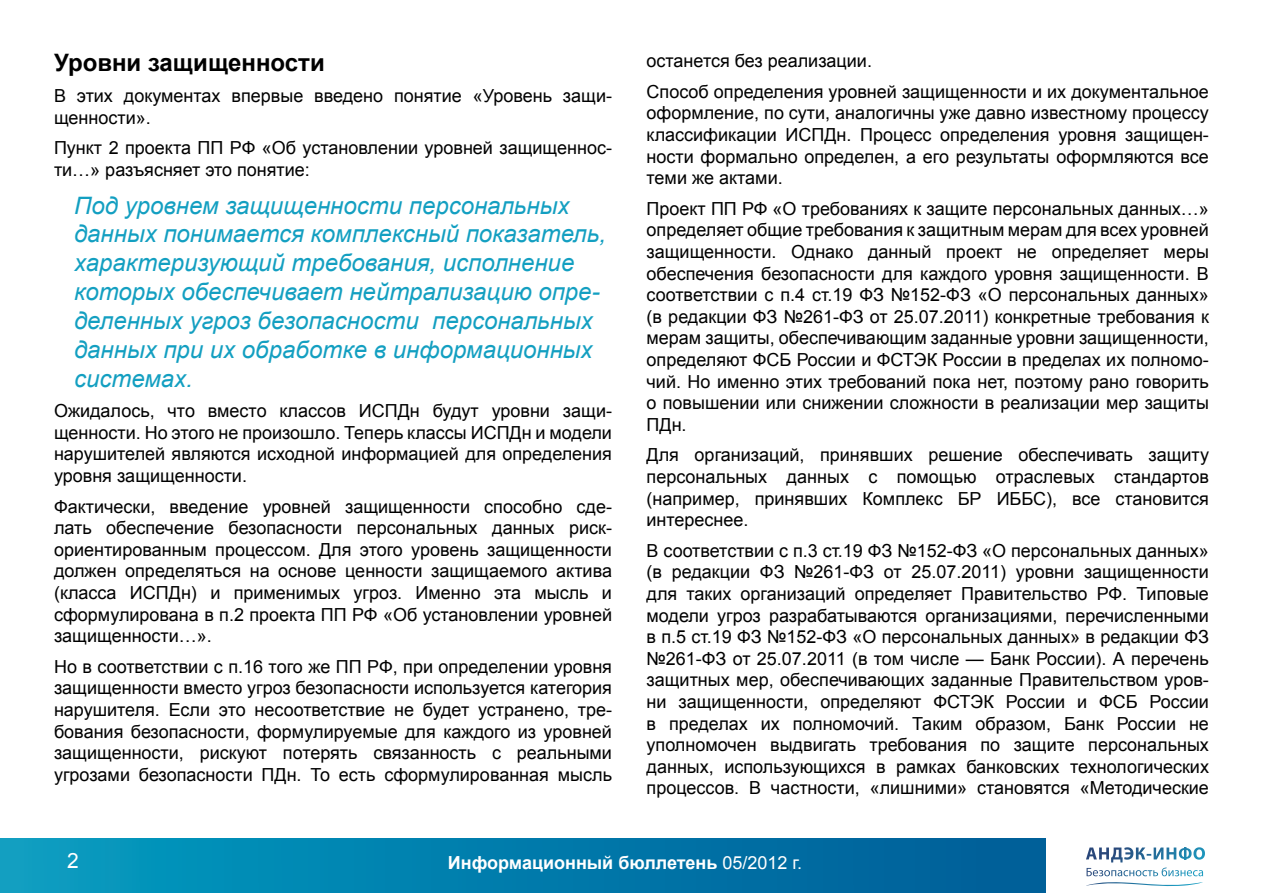
<style>
.page{position:relative;width:1263px;height:893px;background:#fff}
.page>*{position:absolute;margin:0;border:0;box-sizing:border-box;transform-origin:0 0}
.t1{font:italic 24px/28.8px "Arial";color:#139fc1}
.t2{font:700 24px "Arial";color:#000}
.t3{font:21px "Arial";color:#fff}
.t4{font:18px/21.6px "Arial";color:#000;text-align:justify}
.t5{font:700 18px "Arial";color:#fff}
.s1{font-weight:400}
</style>
<div class="page">
<div style="left:0;top:839px;width:1045px;height:54px;background:linear-gradient(to right,#069dc0,#005c97)"></div>
<svg style="left:1124px;top:847px;width:81px;height:13px"></svg>
<h1 class="t2" style="left:54px;top:47px;width:272px">Уровни защищенности</h1>
<p class="t4" style="left:54px;top:85px;width:559px">В этих документах впервые введено понятие «Уровень защи&shy;щенности».</p>
<p class="t4" style="left:54px;top:137px;width:560px">Пункт 2 проекта ПП РФ «Об установлении уровней защищеннос&shy;ти…» разъясняет это понятие:</p>
<p class="t1" style="left:74px;top:191px;width:534px">Под уровнем защищенности персональных данных понимается комплексный показатель, характеризующий требования, исполнение которых обеспечивает нейтрализацию опре&shy;деленных угроз безопасности персональных данных при их обработке в информационных системах.</p>
<p class="t4" style="left:54px;top:400px;width:559px">Ожидалось, что вместо классов ИСПДн будут уровни защи&shy;щенности. Но этого не произошло. Теперь классы ИСПДн и модели нарушителей являются исходной информацией для определения уровня защищенности.</p>
<p class="t4" style="left:54px;top:496px;width:560px">Фактически, введение уровней защищенности способно сде&shy;лать обеспечение безопасности персональных данных риск&shy;ориентированным процессом. Для этого уровень защищенности должен определяться на основе ценности защищаемого актива (класса ИСПДн) и применимых угроз. Именно эта мысль и сформулирована в п.2 проекта ПП РФ «Об установлении уровней защищенности…».</p>
<p class="t4" style="left:54px;top:656px;width:560px">Но в соответствии с п.16 того же ПП РФ, при определении уровня защищенности вместо угроз безопасности используется категория нарушителя. Если это несоответствие не будет устранено, тре&shy;бования безопасности, формулируемые для каждого из уровней защищенности, рискуют потерять связанность с реальными угрозами безопасности ПДн. То есть сформулированная мысль</p>
<p class="t4" style="left:646px;top:46px;width:564px;line-height:30.6px">останется без реализации.<br>Способ определения уровней защищенности и их документальное</p>
<p class="t4" style="left:646px;top:102px;width:564px">оформление, по сути, аналогичны уже давно известному процессу классификации ИСПДн. Процесс определения уровня защищен&shy;ности формально определен, а его результаты оформляются все теми же актами.</p>
<p class="t4" style="left:646px;top:198px;width:564px">Проект ПП РФ «О требованиях к защите персональных данных…» определяет общие требования к защитным мерам для всех уровней защищенности. Однако данный проект не определяет меры обеспечения безопасности для каждого уровня защищенности. В соответствии с п.4 ст.19 ФЗ №152-ФЗ «О персональных данных» (в редакции ФЗ №261-ФЗ от 25.07.2011) конкретные требования к мерам защиты, обеспечивающим заданные уровни защищенности, определяют ФСБ России и ФСТЭК России в пределах их полномо&shy;чий. Но именно этих требований пока нет, поэтому рано говорить о повышении или снижении сложности в реализации мер защиты ПДн.</p>
<p class="t4" style="left:646px;top:444px;width:564px">Для организаций, принявших решение обеспечивать защиту персональных данных с помощью отраслевых стандартов (например, принявших Комплекс БР ИББС), все становится интереснее.</p>
<p class="t4" style="left:646px;top:540px;width:564px">В соответствии с п.3 ст.19 ФЗ №152-ФЗ «О персональных данных» (в редакции ФЗ №261-ФЗ от 25.07.2011) уровни защищенности для таких организаций определяет Правительство РФ. Типовые модели угроз разрабатываются организациями, перечисленными в п.5 ст.19 ФЗ №152-ФЗ «О персональных данных» в редакции ФЗ №261-ФЗ от 25.07.2011 (в том числе — Банк России). А перечень защитных мер, обеспечивающих заданные Правительством уров&shy;ни защищенности, определяют ФСТЭК России и ФСБ России в пределах их полномочий. Таким образом, Банк России не уполномочен выдвигать требования по защите персональных данных, использующихся в рамках банковских технологических процессов. В частности, «лишними» становятся «Методические</p>
<p class="t3" style="left:67px;top:847px;width:13px">2</p>
<p class="t5" style="left:448px;top:850px;width:356px">Информационный бюллетень <span class="s1">05/2012 г.</span></p>
</div>
